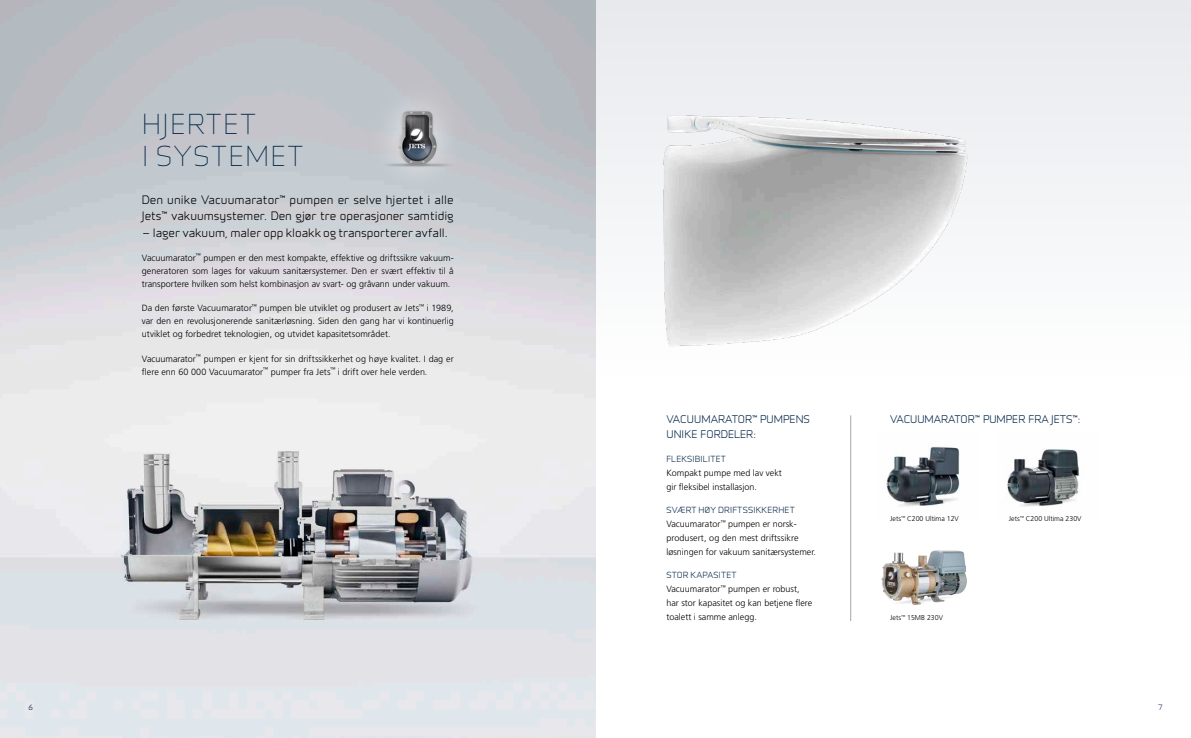
<style>
.page{position:relative;width:1191px;height:738px;background:#fff}
.page>*{position:absolute;margin:0;border:0;box-sizing:border-box;transform-origin:0 0}
.t1{font:300 26px/32px "Infinity";letter-spacing:.04em;color:#002346}
.t2{font:500 11px/16px "Infinity";color:#000}
.t3{font:500 11px "Infinity";color:#000;scale:1.6 1}
.t4{font:500 10px/15px "Infinity";color:#002346}
.t5{font:300 9px/13px "Frutiger";color:#000}
.t6{font:500 8px "Infinity";letter-spacing:.03em;color:#002346}
.t7{font:300 7px "Frutiger";color:#000}
.t8{font:500 7px "Infinity";color:#002346}
</style>
<div class="page">
<div style="left:595px;top:0;width:596px;height:595px;background:linear-gradient(to bottom,#eaecef,#fff)"></div>
<img style="left:866px;top:534px;width:118px;height:71px">
<img style="left:876px;top:431px;width:102px;height:89px">
<img style="left:998px;top:431px;width:101px;height:89px">
<img style="left:0;top:0;width:595px;height:737px">
<img style="left:347px;top:81px;width:141px;height:126px">
<hr style="left:850px;top:415px;width:1px;height:205px;background:#a7a7a8">
<img style="left:627px;top:104px;width:359px;height:265px">
<h1 class="t1" style="left:142px;top:106px;width:163px">HJERTET<br>I SYSTEMET</h1>
<p class="t2" style="left:142px;top:191px;width:313px">Den unike Vacuumarator™ pumpen er selve hjertet i alle<br>Jets™ vakuumsystemer. Den gjør tre operasjoner samtidig</p>
<p class="t3" style="left:142px;top:224px;width:193px">– lager vakuum, maler opp kloakk og transporterer avfall.</p>
<p class="t5" style="left:142px;top:251px;width:313px;text-align:justify">Vacuumarator<sup>™</sup> pumpen er den mest kompakte, effektive og driftssikre vakuum&shy;generatoren som lages for vakuum sanitærsystemer. Den er svært effektiv til å transportere hvilken som helst kombinasjon av svart- og gråvann under vakuum.</p>
<p class="t5" style="left:142px;top:301px;width:313px;text-align:justify">Da den første Vacuumarator<sup>™</sup> pumpen ble utviklet og produsert av Jets<sup>™</sup> i 1989, var den en revolusjonerende sanitærløsning. Siden den gang har vi kontinuerlig utviklet og forbedret teknologien, og utvidet kapasitetsområdet.</p>
<p class="t5" style="left:142px;top:352px;width:313px">Vacuumarator<sup>™</sup> pumpen er kjent for sin driftssikkerhet og høye kvalitet. I dag er flere enn 60 000 Vacuumarator<sup>™</sup> pumper fra Jets<sup>™</sup> i drift over hele verden.</p>
<p class="t8" style="left:29px;top:701px;width:6px">6</p>
<p class="t4" style="left:666px;top:411px;width:145px">VACUUMARATOR™ PUMPENS<br>UNIKE FORDELER:</p>
<p class="t6" style="left:666px;top:452px;width:61px">FLEKSIBILITET</p>
<p class="t5" style="left:666px;top:465px;width:117px;line-height:14px">Kompakt pumpe med lav vekt gir fleksibel installasjon.</p>
<p class="t6" style="left:666px;top:503px;width:130px">SVÆRT HØY DRIFTSSIKKERHET</p>
<p class="t5" style="left:666px;top:516px;width:151px;line-height:14px">Vacuumarator<sup>™</sup> pumpen er norsk&shy;produsert, og den mest driftssikre løsningen for vakuum sanitærsystemer.</p>
<p class="t6" style="left:666px;top:569px;width:72px">STOR KAPASITET</p>
<p class="t5" style="left:666px;top:582px;width:147px;line-height:14px">Vacuumarator<sup>™</sup> pumpen er robust, har stor kapasitet og kan betjene flere toalett i samme anlegg.</p>
<p class="t4" style="left:890px;top:411px;width:192px">VACUUMARATOR™ PUMPER FRA JETS™:</p>
<p class="t7" style="left:890px;top:514px;width:70px">Jets<sup>™</sup> C200 Ultima 12V</p>
<p class="t7" style="left:890px;top:613px;width:54px">Jets<sup>™</sup> 15MB 230V</p>
<p class="t7" style="left:1009px;top:514px;width:74px">Jets<sup>™</sup> C200 Ultima 230V</p>
<p class="t8" style="left:1158px;top:701px;width:6px">7</p>
</div>
